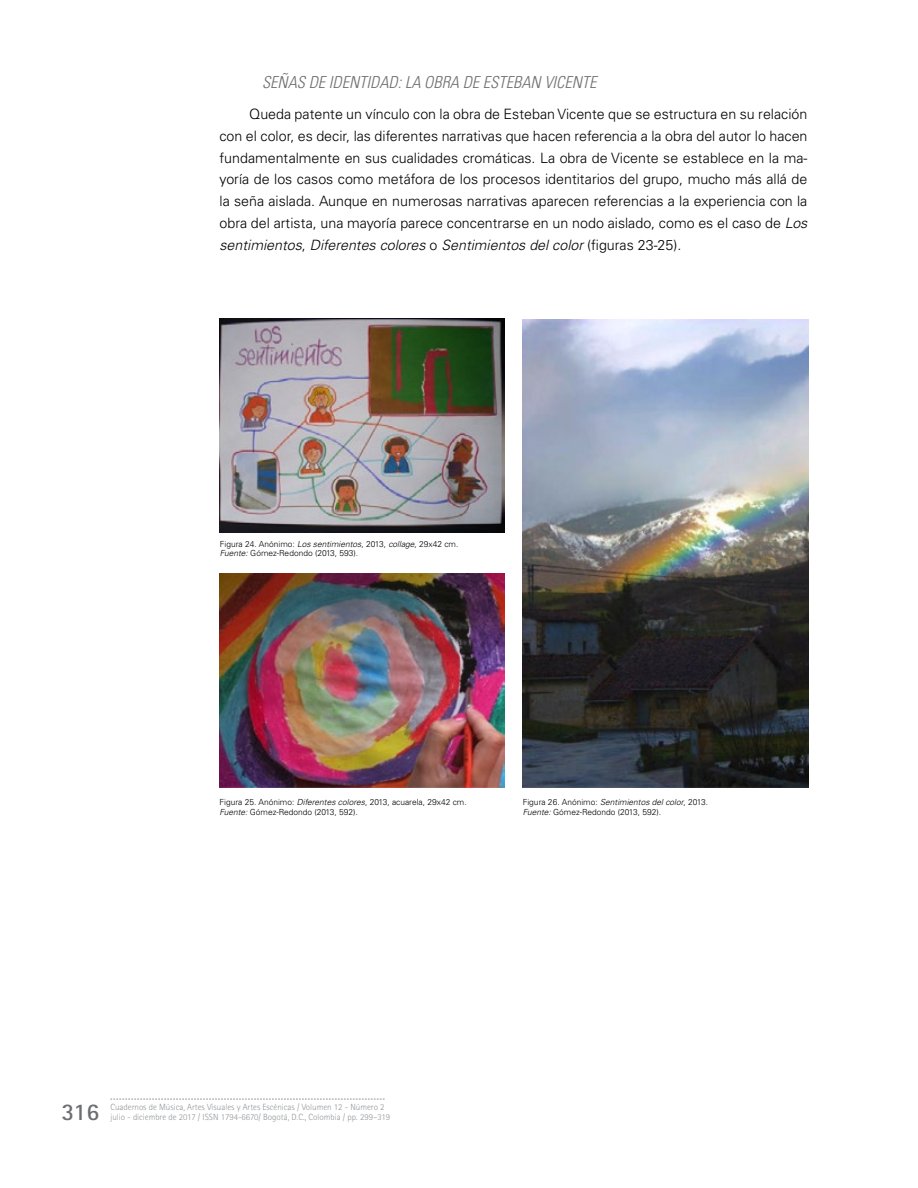
<style>
.page{position:relative;width:918px;height:1188px;background:#fff}
.page>*{position:absolute;margin:0;border:0;box-sizing:border-box;transform-origin:0 0}
.t1{font:700 24px "Rotis Sans Serif Std";color:#6d6e71}
.t2{font:italic 300 condensed 16.5px "Univers LT Std";color:#6d6e71}
.t3{font:300 14.25px/21.8px "Univers LT Std";color:#000;text-align:justify}
.t4{font:300 9px "Rotis Sans Serif Std";color:#939598}
.t5{font:300 8.4px/9.8px "Univers LT Std";color:#000}
.s1{font-style:italic}
</style>
<div class="page">
<svg style="left:110px;top:1099px;width:275px;height:1px"></svg>
<img style="left:220px;top:319px;width:285px;height:214px">
<img style="left:220px;top:573px;width:285px;height:214px">
<img style="left:523px;top:319px;width:285px;height:468px">
<p class="t2" style="left:262px;top:72px;width:337px">SEÑAS DE IDENTIDAD: LA OBRA DE ESTEBAN VICENTE</p>
<p class="t3" style="left:220px;top:103px;width:590px;text-indent:30px">Queda patente un vínculo con la obra de Esteban Vicente que se estructura en su relación con el color, es decir, las diferentes narrativas que hacen referencia a la obra del autor lo hacen fundamentalmente en sus cualidades cromáticas. La obra de Vicente se establece en la ma&shy;yoría de los casos como metáfora de los procesos identitarios del grupo, mucho más allá de la seña aislada. Aunque en numerosas narrativas aparecen referencias a la experiencia con la obra del artista, una mayoría parece concentrarse en un nodo aislado, como es el caso de <span class="s1">Los sentimientos</span>, <span class="s1">Diferentes colores</span> o <span class="s1">Sentimientos del color</span> (figuras 23-25).</p>
<p class="t5" style="left:220px;top:539px;width:240px">Figura 24. Anónimo: <span class="s1">Los sentimientos</span>, 2013, <span class="s1">collage</span>, 29x42 cm.<br><span class="s1">Fuente:</span> Gómez-Redondo (2013, 593).</p>
<p class="t5" style="left:220px;top:797px;width:249px">Figura 25. Anónimo: <span class="s1">Diferentes colores</span>, 2013, acuarela, 29x42 cm.<br><span class="s1">Fuente:</span> Gómez-Redondo (2013, 592).</p>
<p class="t5" style="left:523px;top:797px;width:187px">Figura 26. Anónimo: <span class="s1">Sentimientos del color</span>, 2013.<br><span class="s1">Fuente:</span> Gómez-Redondo (2013, 592).</p>
<p class="t4" style="left:110px;top:1102px;width:276px">Cuadernos de Música, Artes Visuales y Artes Escénicas / Volumen 12 - Número 2</p>
<h1 class="t1" style="left:62px;top:1097px;width:39px">316</h1>
<p class="t4" style="left:110px;top:1112px;width:281px">julio - diciembre de 2017 / ISSN 1794-6670/ Bogotá, D.C., Colombia / pp. 299–319</p>
</div>
